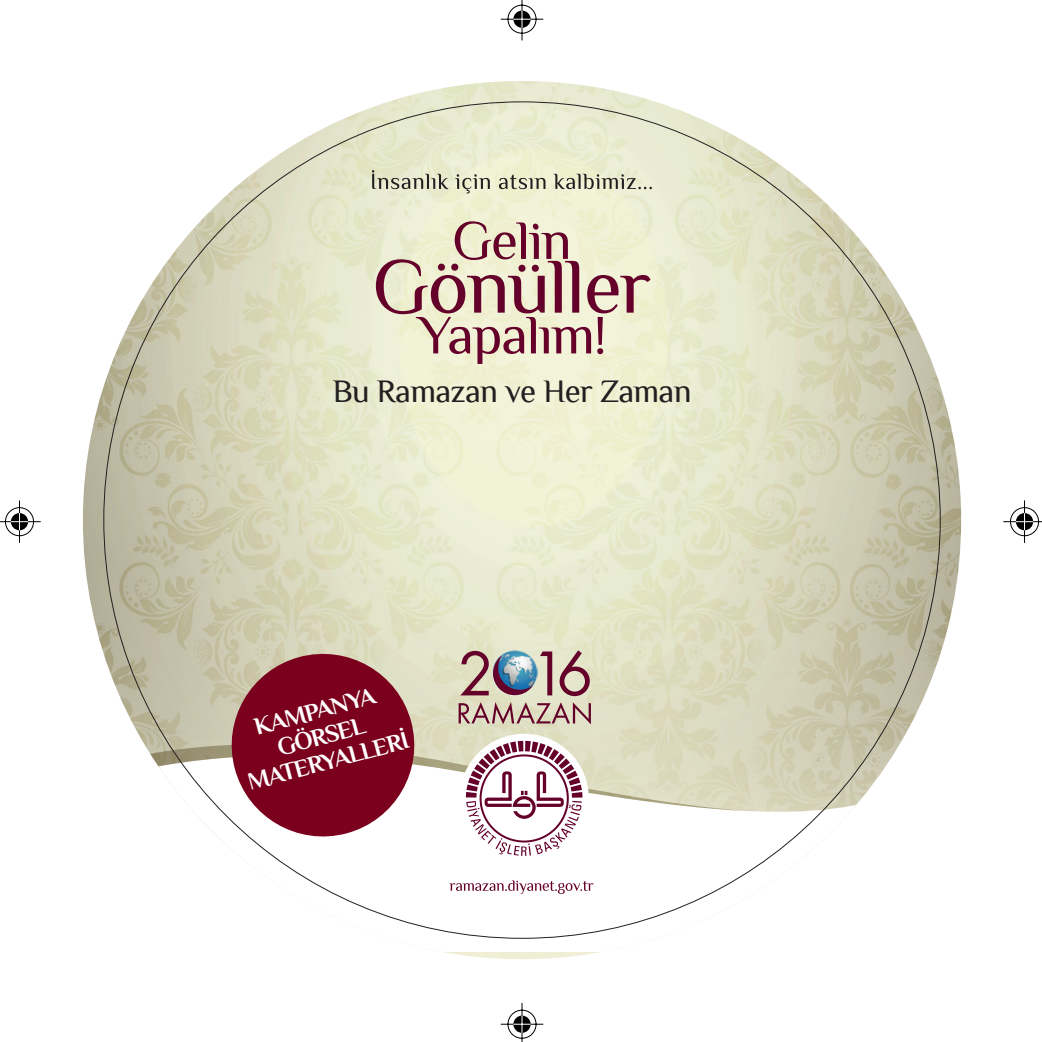
<style>
.page{position:relative;width:1042px;height:1042px;background:#fff}
.page>*{position:absolute;margin:0;border:0;box-sizing:border-box;transform-origin:0 0}
.t1{font:78.5px "Philosopher";letter-spacing:-.02em;color:#64002a}
.t2{font:55.25px "Philosopher";letter-spacing:-.02em;color:#64002a}
.t3{font:32.75px "Philosopher";letter-spacing:-.02em;color:#231f20}
.t4{font:700 25px/26px "Philosopher";color:#fff;text-align:center}
</style>
<div class="page">
<img style="left:83px;top:81px;width:878px;height:878px;border-radius:439px">
<svg style="left:140px;top:738px;width:751px;height:214px"></svg>
<svg style="left:140px;top:741px;width:606px;height:70px"></svg>
<svg style="left:500px;top:0;width:44px;height:41px"></svg>
<svg style="left:500px;top:1003px;width:44px;height:39px"></svg>
<svg style="left:0;top:500px;width:41px;height:43px"></svg>
<svg style="left:1003px;top:500px;width:39px;height:43px"></svg>
<svg style="left:372px;top:170px;width:280px;height:23px;background:#cbccb3"></svg>
<svg style="left:458px;top:650px;width:133px;height:74px;background:#b6a6a1"></svg>
<div style="left:459px;top:734px;width:130px;height:129px;background:#fff;border-radius:50%"></div>
<svg style="left:466px;top:741px;width:116px;height:115px"></svg>
<svg style="left:449px;top:880px;width:144px;height:14px"></svg>
<svg style="left:222px;top:644px;width:202px;height:202px"></svg>
<h2 class="t2" style="left:452px;top:212px;width:121px">Gelin</h2>
<h1 class="t1" style="left:372px;top:246px;width:280px">Gönüller</h1>
<h2 class="t2" style="left:417px;top:306px;width:191px">Yapalım!</h2>
<h3 class="t3" style="left:332px;top:374px;width:361px">Bu Ramazan ve Her Zaman</h3>
<p class="t4" style="left:231px;top:720px;width:167px;rotate:-15deg">KAMPANYA<br>GÖRSEL<br>MATERYALLERİ</p>
</div>
